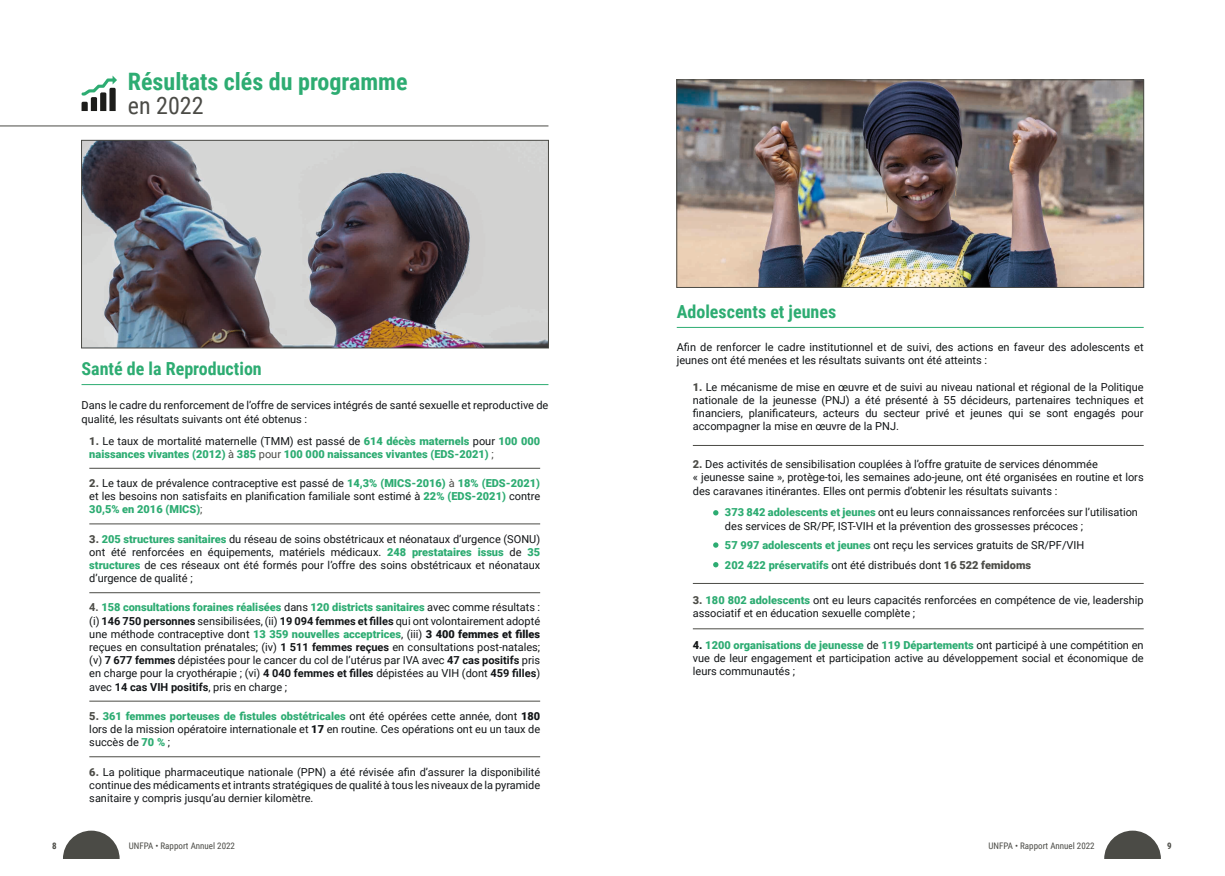
<style>
.page{position:relative;width:1225px;height:876px;background:#fff}
.page>*{position:absolute;margin:0;border:0;box-sizing:border-box;transform-origin:0 0}
.t1{font:700 24px "Roboto Condensed";color:#2dac72}
.t2{font:24px "Roboto Condensed";color:#4b4b46}
.t3{font:700 18px "Roboto Condensed";color:#2dac72}
.t4{font:11px/13.2px "Roboto";color:#121517;text-align:justify}
.t5{font:900 11px/13.2px "Roboto";color:#2dac72}
.t6{font:9px "Roboto Condensed";color:#4b4b46}
.t7{font:700 9px "Roboto Condensed";color:#4b4b46}
.s1{color:#4b4b46}
.s2{font-weight:400;color:#121517}
.s3{font-weight:400;color:#4b4b46}
.s4{font-weight:900;color:#4b4b46}
.s5{font-weight:900;color:#2dac72}
.s6{font-weight:700;color:#4b4b46}
.s7{font-weight:700}
.s8{font-weight:900}
</style>
<div class="page">
<svg style="left:1104px;top:831px;width:57px;height:28px"></svg>
<svg style="left:63px;top:831px;width:57px;height:28px"></svg>
<hr style="left:0;top:125px;width:548px;height:1px;background:#4b4b46">
<svg style="left:81px;top:76px;width:36px;height:35px"></svg>
<hr style="left:82px;top:384px;width:466px;height:1px;background:#2dac72">
<hr style="left:677px;top:327px;width:466px;height:1px;background:#2dac72">
<hr style="left:89px;top:468px;width:451px;height:1px;background:#4b4b46">
<hr style="left:693px;top:583px;width:450px;height:1px;background:#4b4b46">
<hr style="left:693px;top:445px;width:450px;height:1px;background:#4b4b46">
<hr style="left:693px;top:629px;width:450px;height:1px;background:#4b4b46">
<hr style="left:89px;top:524px;width:451px;height:1px;background:#4b4b46">
<hr style="left:89px;top:592px;width:451px;height:1px;background:#4b4b46">
<hr style="left:89px;top:701px;width:451px;height:1px;background:#4b4b46">
<hr style="left:89px;top:756px;width:451px;height:1px;background:#4b4b46">
<svg style="left:713px;top:510px;width:5px;height:5px"></svg>
<svg style="left:713px;top:542px;width:5px;height:6px"></svg>
<svg style="left:713px;top:562px;width:5px;height:5px"></svg>
<img style="left:83px;top:142px;width:464px;height:204px">
<div style="left:81px;top:140px;width:468px;height:208px;border:1px solid #4b4b46"></div>
<img style="left:678px;top:81px;width:464px;height:205px">
<div style="left:676px;top:79px;width:468px;height:209px;border:1px solid #4b4b46"></div>
<p class="t1" style="left:128px;top:65px;width:281px">Résultats clés du programme</p>
<p class="t2" style="left:128px;top:89px;width:77px">en 2022</p>
<p class="t3" style="left:82px;top:356px;width:182px">Santé de la Reproduction</p>
<p class="t4" style="left:82px;top:398px;width:468px">Dans le cadre du renforcement de l’offre de services intégrés de santé sexuelle et reproductive de qualité, les résultats suivants ont été obtenus :</p>
<p class="t5" style="left:89px;top:434px;width:452px"><span class="s1">1.</span> <span class="s2">Le taux de mortalité maternelle (TMM) est passé de</span> 614 décès maternels <span class="s2">pour</span> 100 000 naissances vivantes (2012) <span class="s3">à</span> 385 <span class="s3">pour</span> 100 000 naissances vivantes (EDS-2021) <span class="s3">;</span></p>
<p class="t4" style="left:89px;top:476px;width:452px"><span class="s4">2.</span> Le taux de prévalence contraceptive est passé de <span class="s5">14,3% (MICS-2016)</span> <span class="s1">à</span> <span class="s5">18% (EDS-2021) </span>et les besoins non satisfaits en planification familiale sont estimé à <span class="s5">22% (EDS-2021)</span> contre <span class="s5">30,5% en 2016 (MICS)</span><span class="s1">;</span></p>
<p class="t4" style="left:89px;top:532px;width:452px"><span class="s4">3.</span> <span class="s5">205 structures sanitaires</span> du réseau de soins obstétricaux et néonataux d’urgence (SONU) ont été renforcées en équipements, matériels médicaux. <span class="s5">248 prestataires issus</span> de <span class="s5">35 structures</span> de ces réseaux ont été formés pour l’offre des soins obstétricaux et néonataux d’urgence de qualité ;</p>
<p class="t4" style="left:89px;top:600px;width:452px"><span class="s6">4.</span> <span class="s5">158 consultations foraines réalisées</span> dans <span class="s5">120 districts sanitaires</span> avec comme résultats : (i) <span class="s7">146 750 personnes</span> sensibilisées, (ii) <span class="s7">19 094 femmes et filles</span> qui ont volontairement adopté une méthode contraceptive dont <span class="s5">13 359 nouvelles acceptrices</span>, (iii) <span class="s8">3 400 femmes et filles </span>reçues en consultation prénatales; (iv) <span class="s7">1 511 femmes reçues</span> en consultations post-natales; (v) <span class="s7">7 677 femmes</span> dépistées pour le cancer du col de l’utérus par IVA avec <span class="s7">47 cas positifs</span> pris en charge pour la cryothérapie ; (vi) <span class="s7">4 040 femmes et filles</span> dépistées au VIH (dont <span class="s7">459 filles</span>) avec <span class="s7">14 cas VIH positifs</span>, pris en charge ;</p>
<p class="t4" style="left:89px;top:709px;width:452px"><span class="s4">5.</span> <span class="s5">361 femmes porteuses de fistules obstétricales</span> ont été opérées cette année, dont <span class="s8">180 </span>lors de la mission opératoire internationale et <span class="s8">17</span> en routine. Ces opérations ont eu un taux de succès de <span class="s5">70 %</span> ;</p>
<p class="t4" style="left:89px;top:765px;width:452px"><span class="s4">6.</span> La politique pharmaceutique nationale (PPN) a été révisée afin d’assurer la disponibilité continue des médicaments et intrants stratégiques de qualité à tous les niveaux de la pyramide sanitaire y compris jusqu’au dernier kilomètre.</p>
<p class="t3" style="left:677px;top:299px;width:161px">Adolescents et jeunes</p>
<p class="t4" style="left:677px;top:340px;width:468px">Afin de renforcer le cadre institutionnel et de suivi, des actions en faveur des adolescents et jeunes ont été menées et les résultats suivants ont été atteints :</p>
<p class="t4" style="left:693px;top:380px;width:452px"><span class="s4">1.</span> Le mécanisme de mise en œuvre et de suivi au niveau national et régional de la Politique nationale de la jeunesse (PNJ) a été présenté à 55 décideurs, partenaires techniques et financiers, planificateurs, acteurs du secteur privé et jeunes qui se sont engagés pour accompagner la mise en œuvre de la PNJ.</p>
<p class="t4" style="left:693px;top:457px;width:406px"><span class="s4">2.</span> Des activités de sensibilisation couplées à l’offre gratuite de services dénommée</p>
<p class="t4" style="left:693px;top:470px;width:452px">« jeunesse saine », protège-toi, les semaines ado-jeune, ont été organisées en routine et lors des caravanes itinérantes. Elles ont permis d’obtenir les résultats suivants :</p>
<p class="t4" style="left:725px;top:505px;width:414px"><span class="s5">373 842 adolescents et jeunes</span> ont eu leurs connaissances renforcées sur l’utilisation des services de SR/PF, IST-VIH et la prévention des grossesses précoces ;</p>
<p class="t4" style="left:725px;top:538px;width:361px"><span class="s5">57 997 adolescents et jeunes</span> ont reçu les services gratuits de SR/PF/VIH</p>
<p class="t4" style="left:725px;top:558px;width:308px"><span class="s5">202 422 préservatifs</span> ont été distribués dont <span class="s4">16 522 femidoms</span></p>
<p class="t4" style="left:693px;top:593px;width:452px"><span class="s4">3.</span> <span class="s5">180 802 adolescents</span> ont eu leurs capacités renforcées en compétence de vie, leadership associatif et en éducation sexuelle complète ;</p>
<p class="t4" style="left:693px;top:638px;width:452px"><span class="s8">4.</span> <span class="s5">1200 organisations de jeunesse</span> de <span class="s5">119 Départements</span> ont participé à une compétition en vue de leur engagement et participation active au développement social et économique de leurs communautés ;</p>
<p class="t7" style="left:52px;top:839px;width:6px">8</p>
<p class="t6" style="left:129px;top:839px;width:108px">UNFPA • Rapport Annuel 2022</p>
<p class="t6" style="left:988px;top:839px;width:108px">UNFPA • Rapport Annuel 2022</p>
<p class="t7" style="left:1167px;top:839px;width:6px">9</p>
</div>
